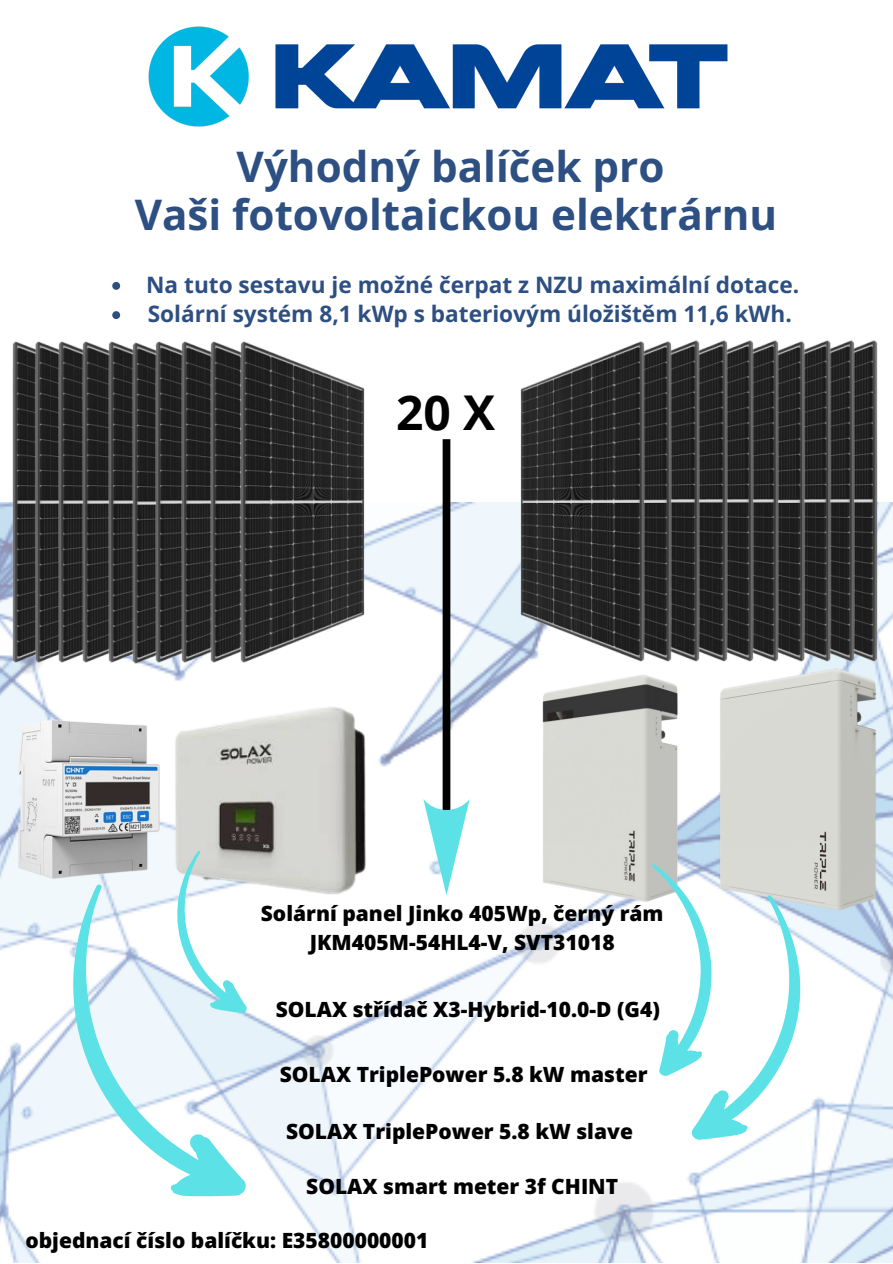
<style>
.page{position:relative;width:893px;height:1264px;background:#fff}
.page>*{position:absolute;margin:0;border:0;box-sizing:border-box;transform-origin:0 0}
.t1{font:700 48px "Open Sans";color:#000}
.t2{font:700 42.15px/48.3px "Open Sans";color:#2d4f82;text-align:center}
.t3{font:700 22.65px/29.2px "Open Sans";color:#2d4f82}
.t4{font:800 21px/29.2px "Open Sans";color:#000;text-align:center}
</style>
<div class="page">
<img style="left:0;top:502px;width:892px;height:760px">
<img style="left:3px;top:705px;width:152px;height:185px">
<img style="left:155px;top:687px;width:241px;height:241px">
<img style="left:688px;top:672px;width:204px;height:251px">
<img style="left:148px;top:26px;width:580px;height:101px">
<div style="left:442px;top:439px;width:8px;height:371px;background:#010101"></div>
<svg style="left:423px;top:799px;width:46px;height:96px"></svg>
<svg style="left:132px;top:848px;width:171px;height:32px"></svg>
<svg style="left:609px;top:891px;width:257px;height:264px"></svg>
<img style="left:532px;top:673px;width:156px;height:235px">
<svg style="left:550px;top:859px;width:229px;height:228px"></svg>
<svg style="left:4px;top:880px;width:321px;height:336px"></svg>
<img style="left:0;top:341px;width:20px;height:333px">
<svg style="left:112px;top:282px;width:8px;height:8px"></svg>
<svg style="left:112px;top:311px;width:8px;height:8px"></svg>
<img style="left:20px;top:341px;width:24px;height:333px">
<img style="left:44px;top:341px;width:23px;height:333px">
<img style="left:67px;top:341px;width:26px;height:333px">
<img style="left:93px;top:341px;width:25px;height:333px">
<img style="left:118px;top:342px;width:22px;height:332px">
<img style="left:140px;top:341px;width:27px;height:333px">
<img style="left:167px;top:341px;width:28px;height:333px">
<img style="left:195px;top:341px;width:31px;height:333px">
<img style="left:226px;top:341px;width:155px;height:333px">
<img style="left:869px;top:340px;width:23px;height:332px">
<img style="left:845px;top:340px;width:24px;height:332px">
<img style="left:819px;top:340px;width:26px;height:332px">
<img style="left:686px;top:341px;width:133px;height:332px">
<img style="left:768px;top:340px;width:25px;height:332px">
<img style="left:742px;top:340px;width:26px;height:332px">
<img style="left:686px;top:340px;width:56px;height:332px">
<img style="left:659px;top:341px;width:27px;height:332px">
<img style="left:504px;top:341px;width:155px;height:332px">
<h2 class="t2" style="left:135px;top:141px;width:644px">Výhodný balíček pro<br>Vaši fotovoltaickou elektrárnu</h2>
<p class="t3" style="left:146px;top:270px;width:654px">Na tuto sestavu je možné čerpat z NZU maximální dotace.<br>Solární systém 8,1 kWp s bateriovým úložištěm 11,6 kWh.</p>
<h1 class="t1" style="left:396px;top:378px;width:101px">20 X</h1>
<p class="t4" style="left:261px;top:898px;width:404px">Solární panel Jinko 405Wp, černý rám<br>JKM405M-54HL4-V, SVT31018</p>
<p class="t4" style="left:276px;top:994px;width:385px">SOLAX střídač X3-Hybrid-10.0-D (G4)</p>
<p class="t4" style="left:280px;top:1059px;width:369px">SOLAX TriplePower 5.8 kW master</p>
<p class="t4" style="left:286px;top:1116px;width:348px">SOLAX TriplePower 5.8 kW slave</p>
<p class="t4" style="left:306px;top:1170px;width:313px">SOLAX smart meter 3f CHINT</p>
<p class="t4" style="left:25px;top:1224px;width:404px">objednací číslo balíčku: E35800000001</p>
</div>
